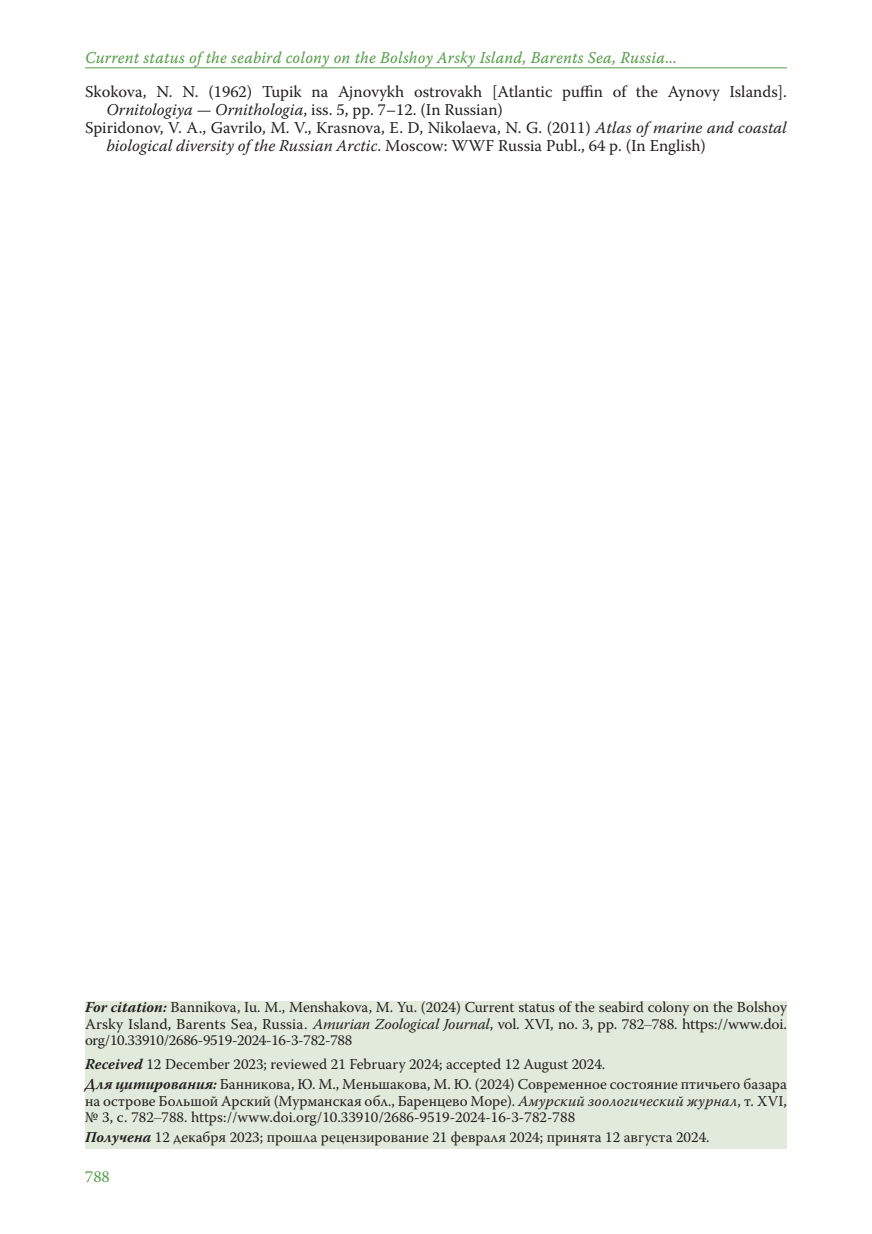
<style>
.page{position:relative;width:872px;height:1234px;background:#fff}
.page>*{position:absolute;margin:0;border:0;box-sizing:border-box;transform-origin:0 0}
.t1{font:16.5px/18px "Warnock Pro";color:#231f20}
.colon_right{font:16.5px "Warnock Pro It Capt";letter-spacing:.01em;color:#559d49;scale:.95 1}
.t2{font:16.5px "Warnock Pro";color:#559d49}
.Affiliation_info{font:15px/16.5px "Warnock Pro";color:#231f20;text-align:justify}
.s1{font-style:italic}
.s2{font-weight:700;font-style:italic}
.s3{font-family:"Times New Roman"}
</style>
<div class="page">
<div style="left:85px;top:1000px;width:702px;height:148px;background:#e1eadb"></div>
<hr style="left:85px;top:67px;width:702px;height:1px;background:#559d49">
<p class="colon_right" style="left:85px;top:48px;width:624px">Current status of the seabird colony on the Bolshoy Arsky Island, Barents Sea, Russia...</p>
<p class="t1" style="left:106px;top:82px;width:682px;text-indent:-21px">Skokova, N. N. (1962) Tupik na Ajnovykh ostrovakh [Atlantic puffin of the Aynovy Islands].<br><span class="s1">Ornitologiya — Ornithologia</span>, iss. 5, pp. 7–12. (In Russian)</p>
<p class="t1" style="left:106px;top:118px;width:682px;text-indent:-21px">Spiridonov, V. A., Gavrilo, M. V., Krasnova, E. D, Nikolaeva, N. G. (2011) <span class="s1">Atlas of marine and coastal biological diversity of the Russian Arctic</span>. Moscow: WWF Russia Publ., 64 p. (In English)</p>
<p class="Affiliation_info" style="left:85px;top:998px;width:703px"><span class="s2">For citation:</span> Bannikova, Iu. M., Menshakova, M. Yu. (2024) Current status of the seabird colony on the Bolshoy Arsky Island, Barents Sea, Russia. <span class="s1">Amurian Zoological Journal</span>, vol. XVI, no. 3, pp. 782<span class="s3">–</span>788. https://www.doi. org/10.33910/2686-9519-2024-16-3-782-788</p>
<p class="Affiliation_info" style="left:85px;top:1054px;width:522px"><span class="s2">Received</span> 12 December 2023; reviewed 21 February 2024; accepted 12 August 2024.</p>
<p class="Affiliation_info" style="left:85px;top:1075px;width:703px"><span class="s2">Для цитирования:</span> Банникова, Ю. М., Меньшакова, М. Ю. (2024) Современное состояние птичьего базара на острове Большой Арский (Мурманская обл., Баренцево Море). <span class="s1">Амурский зоологический журнал</span>, т. XVI, № 3, с. 782<span class="s3">–</span>788. https://www.doi.org/10.33910/2686-9519-2024-16-3-782-788</p>
<p class="Affiliation_info" style="left:85px;top:1127px;width:626px"><span class="s2">Получена</span> 12 декабря 2023; прошла рецензирование 21 февраля 2024; принята 12 августа 2024.</p>
<p class="t2" style="left:85px;top:1166px;width:26px">788</p>
</div>
